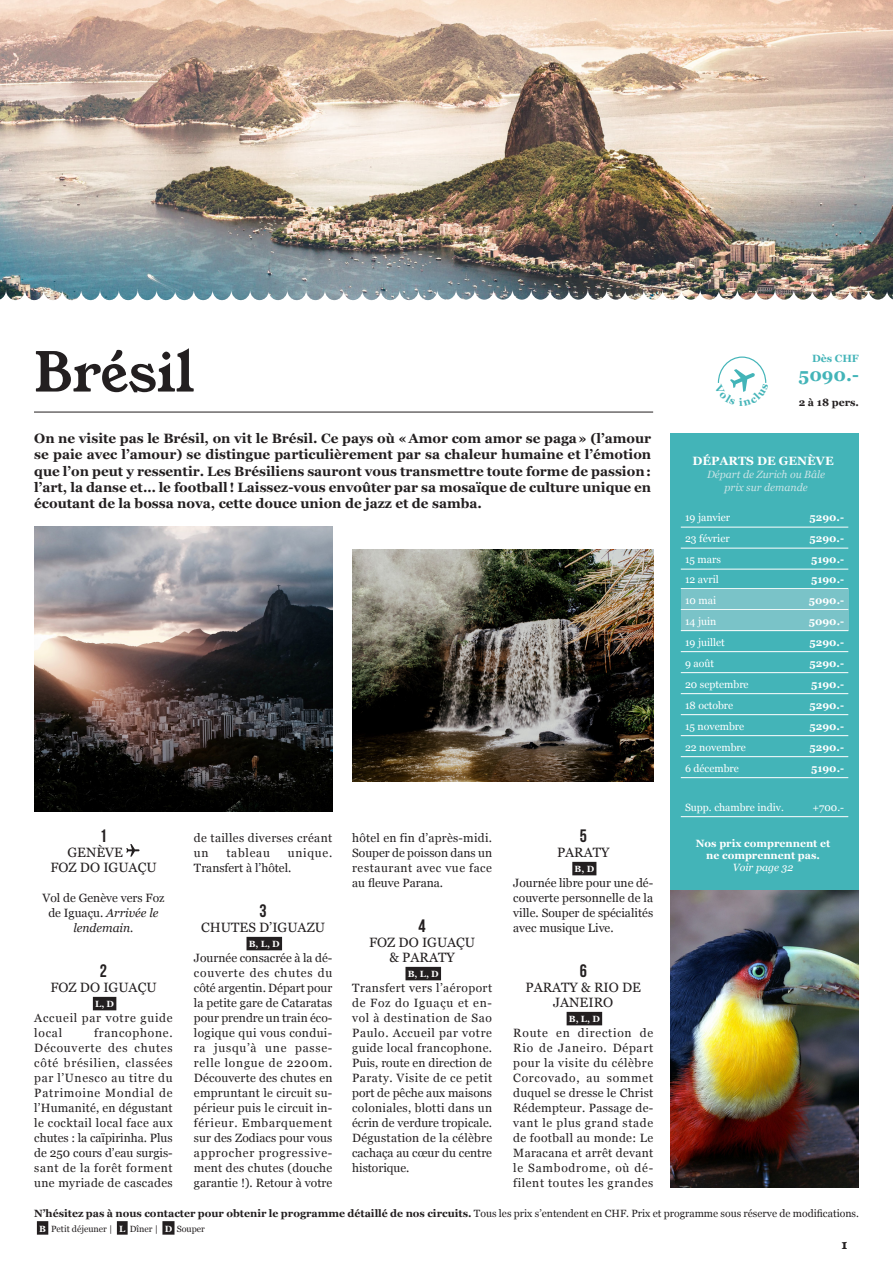
<style>
.page{position:relative;width:893px;height:1263px;background:#fff}
.page>*{position:absolute;margin:0;border:0;box-sizing:border-box;transform-origin:0 0}
.Pays{font:54px "Young Serif";letter-spacing:-.01em;color:#231f20}
.Numéro{font:18px "Bebas Neue";color:#231f20}
.participants{font:700 18px "Georgia";color:#43b4b8}
.Intro{font:700 13.5px/16.2px "Georgia";color:#231f20;text-align:justify}
.Journée{font:13.5px/15px "Georgia";color:#231f20;text-align:center}
.t1{font:13.05px "Young Serif";color:#231f20}
.Texte{font:12px/15px "Georgia";letter-spacing:.025em;color:#231f20;text-align:justify}
.texte_centré{font:12px/15px "Georgia";color:#231f20;text-align:center}
.Texte-2{font:12px/15px "Georgia";letter-spacing:.065em;color:#231f20}
.Texte-3{font:12px/15px "Georgia";color:#231f20}
.titre_départ{font:700 12px "Georgia";color:#fff}
.participants-2{font:700 10.5px "Georgia";color:#231f20}
.liste_de_prix{font:10.5px "Georgia";color:#fff}
.liste_de_prix-2{font:700 10.5px "Georgia";color:#fff}
.Options_texte{font:700 10.5px/11.7px "Georgia";color:#fff;text-align:center}
.Options_texte-2{font:italic 10.5px/12.9px "Georgia";color:#c9e4e6;text-align:center}
.Liste_de_prix_pas_chèere_AS{font:700 10.5px "Georgia";color:#fff}
.Liste_de_prix_pas_chèere_AS-2{font:10.5px "Georgia";color:#fff}
.Continent{font:700 10.5px "Georgia";color:#43b4b8}
.t2{font:9px "Georgia";color:#231f20}
.Repas{font:700 9px "Georgia";color:#fff}
.s1{font-style:italic}
.s2{font-weight:400;font-style:italic}
.s3{font-weight:400}
.s4{font-weight:700;color:#fff}
</style>
<div class="page">
<div style="left:37px;top:1221px;width:11px;height:14px;background:#231f20"></div>
<div style="left:117px;top:1221px;width:11px;height:14px;background:#231f20"></div>
<div style="left:162px;top:1221px;width:13px;height:14px;background:#231f20"></div>
<hr style="left:34px;top:412px;width:619px;height:1px;background:#231f20">
<img style="left:465px;top:0;width:428px;height:300px">
<img style="left:0;top:0;width:465px;height:300px">
<div style="left:247px;top:937px;width:35px;height:13px;background:#231f20"></div>
<div style="left:405px;top:967px;width:36px;height:13px;background:#231f20"></div>
<div style="left:93px;top:997px;width:23px;height:13px;background:#231f20"></div>
<svg style="left:126px;top:844px;width:14px;height:13px"></svg>
<img style="left:34px;top:527px;width:298px;height:285px">
<img style="left:352px;top:549px;width:301px;height:233px">
<div style="left:572px;top:862px;width:24px;height:13px;background:#231f20"></div>
<div style="left:567px;top:1012px;width:35px;height:13px;background:#231f20"></div>
<div style="left:670px;top:433px;width:189px;height:461px;background:#43b4b8"></div>
<hr style="left:681px;top:527px;width:167px;height:1px;background:#fff">
<hr style="left:681px;top:548px;width:167px;height:1px;background:#fff">
<hr style="left:681px;top:569px;width:167px;height:1px;background:#fff">
<hr style="left:681px;top:588px;width:167px;height:1px;background:#fff">
<div style="left:681px;top:589px;width:167px;height:20px;background:#7ac3c8"></div>
<hr style="left:681px;top:609px;width:167px;height:1px;background:#fff">
<div style="left:681px;top:610px;width:167px;height:20px;background:#7ac3c8"></div>
<hr style="left:681px;top:630px;width:167px;height:1px;background:#fff">
<hr style="left:681px;top:651px;width:167px;height:1px;background:#fff">
<hr style="left:681px;top:672px;width:167px;height:1px;background:#fff">
<hr style="left:681px;top:693px;width:167px;height:1px;background:#fff">
<hr style="left:681px;top:714px;width:167px;height:1px;background:#fff">
<hr style="left:681px;top:735px;width:167px;height:1px;background:#fff">
<hr style="left:681px;top:756px;width:167px;height:1px;background:#fff">
<hr style="left:681px;top:777px;width:167px;height:1px;background:#fff">
<hr style="left:681px;top:816px;width:167px;height:1px;background:#fff">
<img style="left:670px;top:891px;width:189px;height:296px">
<svg style="left:717px;top:356px;width:50px;height:36px"></svg>
<p class="Pays" style="left:34px;top:335px;width:162px">Brésil</p>
<p class="Continent" style="left:812px;top:350px;width:48px">Dès CHF</p>
<p class="participants" style="left:798px;top:361px;width:62px">5090.-</p>
<p class="participants-2" style="left:799px;top:395px;width:62px">2 à 18 pers.</p>
<p class="Intro" style="left:34px;top:430px;width:618px">On ne visite pas le Brésil, on vit le Brésil. Ce pays où «Amor com amor se paga» (l’amour se paie avec l’amour) se distingue particulièrement par sa chaleur humaine et l’émotion que l’on peut y ressentir. Les Brésiliens sauront vous transmettre toute forme de passion: l’art, la danse et… le football! Laissez-vous envoûter par sa mosaïque de culture unique en écoutant de la bossa nova, cette douce union de jazz et de samba.</p>
<p class="Numéro" style="left:100px;top:825px;width:9px">1</p>
<p class="Journée" style="left:50px;top:844px;width:108px;text-align:left;text-indent:17px">GENÈVE<br>FOZ DO IGUAÇU</p>
<p class="texte_centré" style="left:42px;top:889px;width:124px">Vol de Genève vers Foz de Iguaçu. <span class="s1">Arrivée le lendemain.</span></p>
<p class="Numéro" style="left:100px;top:960px;width:9px">2</p>
<p class="Journée" style="left:50px;top:979px;width:108px">FOZ DO IGUAÇU</p>
<p class="Repas" style="left:95px;top:997px;width:20px">L, D</p>
<p class="Texte-2" style="left:34px;top:1009px;width:140px">Accueil par votre guide local</p>
<p class="Texte" style="left:34px;top:1024px;width:140px;text-indent:60px">francophone.<br>Découverte des chutes côté brésilien, classées par l’Unesco au titre du Patrimoine Mondial de l’Humanité, en dégustant le cocktail local face aux chutes : la caïpirinha. Plus de 250 cours d’eau surgis&shy;sant de la forêt forment une myriade de cascades</p>
<p class="Texte" style="left:194px;top:829px;width:140px">de tailles diverses créant un</p>
<p class="Texte-2" style="left:226px;top:844px;width:45px">tableau</p>
<p class="Texte-3" style="left:194px;top:844px;width:140px;text-indent:94px">unique.<br>Transfert à l’hôtel.</p>
<p class="Numéro" style="left:260px;top:900px;width:9px">3</p>
<p class="Journée" style="left:201px;top:919px;width:125px">CHUTES D’IGUAZU</p>
<p class="Repas" style="left:249px;top:937px;width:32px">B, L, D</p>
<p class="Texte" style="left:194px;top:949px;width:140px">Journée consacrée à la dé&shy;couverte des chutes du côté argentin. Départ pour la petite gare de Cataratas pour prendre un train éco&shy;logique qui vous condui&shy;ra jusqu’à une passe&shy;relle longue de 2200m.<br>Découverte des chutes en empruntant le circuit su&shy;périeur puis le circuit in&shy;férieur. Embarquement sur des Zodiacs pour vous approcher progressive&shy;ment des chutes (douche garantie !). Retour à votre</p>
<p class="Texte" style="left:352px;top:829px;width:141px">hôtel en fin d’après-midi.<br>Souper de poisson dans un restaurant avec vue face au fleuve Parana.</p>
<p class="Numéro" style="left:419px;top:915px;width:9px">4</p>
<p class="Journée" style="left:369px;top:934px;width:108px">FOZ DO IGUAÇU &amp; PARATY</p>
<p class="Repas" style="left:408px;top:967px;width:32px">B, L, D</p>
<p class="Texte" style="left:352px;top:979px;width:141px">Transfert vers l’aéroport de Foz do Iguaçu et en&shy;vol à destination de Sao Paulo. Accueil par votre guide local francophone.<br>Puis, route en direction de Paraty. Visite de ce petit port de pêche aux maisons coloniales, blotti dans un écrin de verdure tropicale.<br>Dégustation de la célèbre cachaça au cœur du centre historique.</p>
<p class="Numéro" style="left:580px;top:825px;width:9px">5</p>
<p class="Journée" style="left:557px;top:844px;width:54px">PARATY</p>
<p class="Repas" style="left:575px;top:862px;width:21px">B, D</p>
<p class="Texte" style="left:513px;top:874px;width:141px">Journée libre pour une dé&shy;couverte personnelle de la ville. Souper de spécialités avec musique Live.</p>
<p class="Numéro" style="left:580px;top:960px;width:9px">6</p>
<p class="Journée" style="left:525px;top:979px;width:117px">PARATY &amp; RIO DE<br>JANEIRO</p>
<p class="Repas" style="left:569px;top:1012px;width:32px">B, L, D</p>
<p class="Texte" style="left:513px;top:1024px;width:141px">Route en direction de Rio de Janeiro. Départ pour la visite du célèbre Corcovado, au sommet duquel se dresse le Christ Rédempteur. Passage de&shy;vant le plus grand stade de football au monde: Le Maracana et arrêt devant le Sambodrome, où dé&shy;filent toutes les grandes</p>
<p class="titre_départ" style="left:692px;top:452px;width:143px">DÉPARTS DE GENÈVE</p>
<p class="Options_texte-2" style="left:707px;top:468px;width:120px">Départ de Zurich ou Bâle prix sur demande</p>
<p class="liste_de_prix" style="left:685px;top:510px;width:47px">19 janvier</p>
<p class="liste_de_prix-2" style="left:810px;top:509px;width:36px">5290.-</p>
<p class="liste_de_prix" style="left:685px;top:531px;width:46px">23 février</p>
<p class="liste_de_prix-2" style="left:810px;top:530px;width:36px">5290.-</p>
<p class="liste_de_prix" style="left:685px;top:552px;width:37px">15 mars</p>
<p class="liste_de_prix-2" style="left:811px;top:551px;width:35px">5190.-</p>
<p class="liste_de_prix" style="left:685px;top:571px;width:35px">12 avril</p>
<p class="liste_de_prix-2" style="left:811px;top:571px;width:35px">5190.-</p>
<p class="Liste_de_prix_pas_chèere_AS-2" style="left:685px;top:592px;width:33px">10 mai</p>
<p class="Liste_de_prix_pas_chèere_AS" style="left:809px;top:592px;width:37px">5090.-</p>
<p class="Liste_de_prix_pas_chèere_AS-2" style="left:685px;top:613px;width:33px">14 juin</p>
<p class="Liste_de_prix_pas_chèere_AS" style="left:809px;top:613px;width:37px">5090.-</p>
<p class="liste_de_prix" style="left:685px;top:634px;width:41px">19 juillet</p>
<p class="liste_de_prix-2" style="left:810px;top:634px;width:36px">5290.-</p>
<p class="liste_de_prix" style="left:685px;top:655px;width:31px">9 août</p>
<p class="liste_de_prix-2" style="left:810px;top:655px;width:36px">5290.-</p>
<p class="liste_de_prix" style="left:685px;top:676px;width:65px">20 septembre</p>
<p class="liste_de_prix-2" style="left:811px;top:676px;width:35px">5190.-</p>
<p class="liste_de_prix" style="left:685px;top:697px;width:50px">18 octobre</p>
<p class="liste_de_prix-2" style="left:810px;top:697px;width:36px">5290.-</p>
<p class="liste_de_prix" style="left:685px;top:718px;width:61px">15 novembre</p>
<p class="liste_de_prix-2" style="left:810px;top:718px;width:36px">5290.-</p>
<p class="liste_de_prix" style="left:685px;top:739px;width:62px">22 novembre</p>
<p class="liste_de_prix-2" style="left:810px;top:739px;width:36px">5290.-</p>
<p class="liste_de_prix" style="left:685px;top:760px;width:55px">6 décembre</p>
<p class="liste_de_prix-2" style="left:811px;top:760px;width:35px">5190.-</p>
<p class="liste_de_prix" style="left:685px;top:799px;width:100px">Supp. chambre indiv.</p>
<p class="liste_de_prix" style="left:812px;top:799px;width:33px">+700.-</p>
<p class="Options_texte" style="left:696px;top:837px;width:136px">Nos prix comprennent et ne comprennent pas.<br><span class="s2">Voir page 32</span></p>
<p class="participants-2" style="left:34px;top:1205px;width:826px">N’hésitez pas à nous contacter pour obtenir le programme détaillé de nos circuits. <span class="s3">Tous les prix s’entendent en CHF. Prix et programme sous réserve de modifications.</span></p>
<p class="t2" style="left:39px;top:1222px;width:167px"><span class="s4">B</span> Petit déjeuner | <span class="s4">L</span> Dîner | <span class="s4">D</span> Souper</p>
<p class="t1" style="left:842px;top:1235px;width:7px">1</p>
</div>
